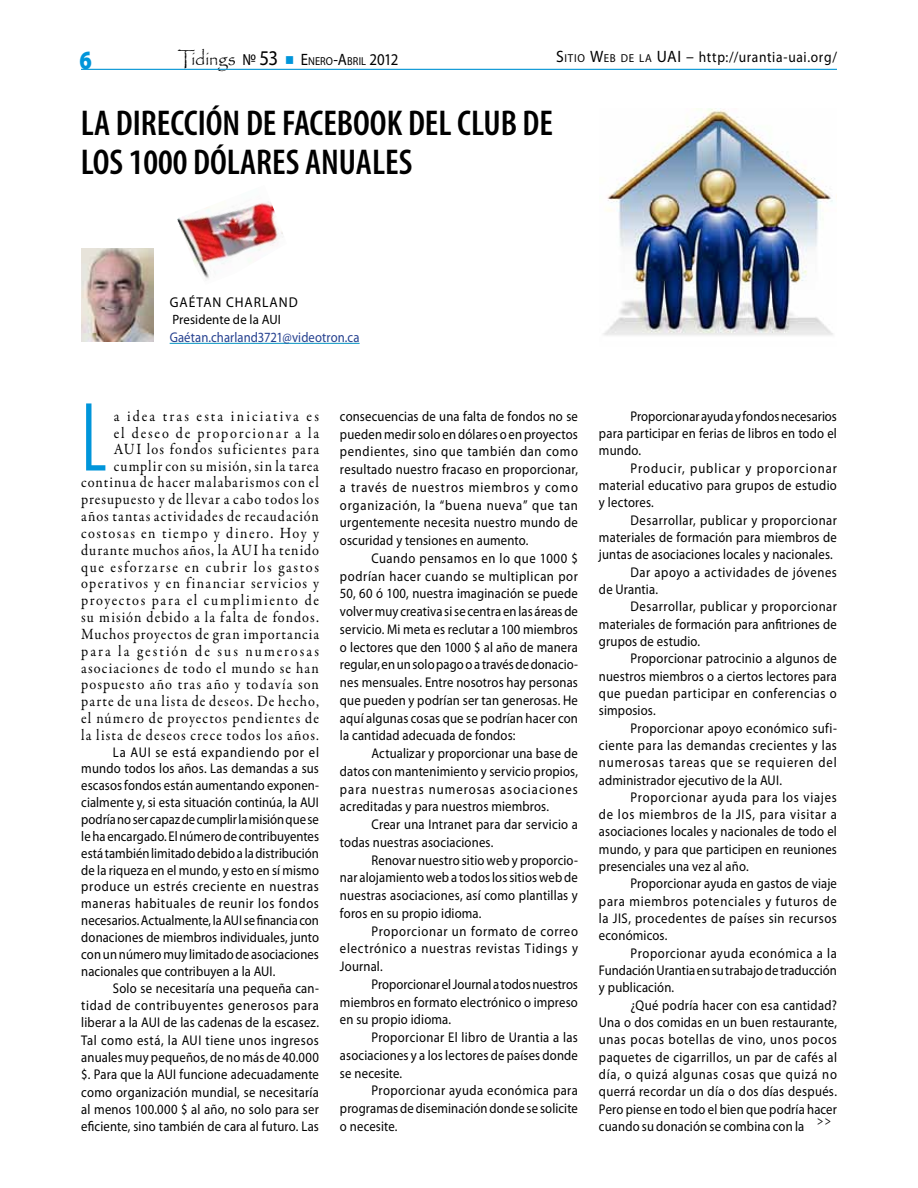
<style>
.page{position:relative;width:918px;height:1188px;background:#fff}
.page>*{position:absolute;margin:0;border:0;box-sizing:border-box;transform-origin:0 0}
.t1{font:87.75px "Agency FB";color:#0095da;scale:.9 1}
.t2{font:600 condensed 36px/39px "Myriad Pro";color:#000}
.t3{font:900 26.4px "Myriad Pro";color:#0095da;scale:.82 1}
.t4{font:19.8px "Papyrus";color:#000;scale:.91 1}
.t5{font:16.5px "Myriad Pro";color:#000;scale:.9 1}
.t6{font:15.75px/16.8px "Garamond Premr Pro";letter-spacing:.08em;color:#000;text-align:right;scale:.9 1}
.t7{font:15px "Myriad Pro";letter-spacing:.045em;color:#000;scale:.9 1}
.t8{font:14.25px "Myriad Pro";color:#000;scale:.95 1}
.t9{font:14.1px/17.7px "Myriad Pro";letter-spacing:.015em;color:#000;text-align:justify;scale:.9 1}
.t10{font:14.1px "Myriad Pro";letter-spacing:.04em;color:#000;scale:.9 1}
.t11{font:14.1px "Myriad Pro";letter-spacing:.055em;color:#000;scale:.9 1}
.t12{font:14.1px "Myriad Pro";letter-spacing:.045em;color:#000;scale:.9 1}
.t13{font:14.1px "Myriad Pro";letter-spacing:.035em;color:#000;scale:.9 1}
.t14{font:14.1px "Myriad Pro";letter-spacing:.06em;color:#000;scale:.9 1}
.t15{font:14.1px "Myriad Pro";letter-spacing:.05em;color:#000;scale:.9 1}
.t16{font:14.1px "Myriad Pro";letter-spacing:.07em;color:#000;scale:.9 1}
.t17{font:14.1px "Myriad Pro";letter-spacing:.005em;color:#25408f;scale:.9 1}
.t18{font:italic 14.1px "Garamond Premr Pro";color:#000;scale:.9 1}
.t19{font:13.5px "Myriad Pro";letter-spacing:.005em;color:#000;scale:.95 1}
.s1{font-size:16.5px}
.s2{font-size:11.55px}
.s3{font-size:21px}
.s4{color:#0095da}
.s5{font-size:15px}
</style>
<div class="page">
<hr style="left:81px;top:69px;width:756px;height:1px;background:#159cd8">
<img style="left:603px;top:108px;width:234px;height:228px">
<img style="left:81px;top:248px;width:72px;height:94px">
<hr style="left:170px;top:343px;width:190px;height:1px;background:#0092c0">
<img style="left:177px;top:201px;width:106px;height:78px">
<h3 class="t3" style="left:80px;top:42px;width:17px">6</h3>
<h3 class="t4" style="left:178px;top:46px;width:65px">Tidings</h3>
<p class="t7" style="left:556px;top:48px;width:314px"><span class="s1">S</span><span class="s2">ITIO</span> <span class="s1">W</span><span class="s2">EB DE LA</span> <span class="s1">UAI –</span> http://urantia-uai.org/</p>
<p class="t5" style="left:242px;top:50px;width:175px">№ <span class="s3">53</span> <span class="s4">■</span> E<span class="s2">NERO</span>-A<span class="s2">BRIL</span> 2012</p>
<h2 class="t2" style="left:81px;top:103px;width:474px">LA DIRECCIÓN DE FACEBOOK DEL CLUB DE<br>LOS 1000 DÓLARES ANUALES</h2>
<p class="t8" style="left:170px;top:293px;width:38px">gaétan</p>
<p class="t8" style="left:226px;top:293px;width:11px">charland</p>
<p class="t19" style="left:172px;top:312px;width:116px">Presidente de la AUI</p>
<p class="t17" style="left:170px;top:329px;width:213px">Gaétan.charland3721@videotron.ca</p>
<h1 class="t1" style="left:81px;top:384px;width:31px">L</h1>
<p class="t6" style="left:81px;top:408px;width:266px">a idea tras esta iniciativa es<br>el deseo de proporcionar a la<br>AUI los fondos suficientes para cumplir con su misión, sin la tarea continua de hacer malabarismos con el presupuesto y de llevar a cabo todos los años tantas actividades de recaudación costosas en tiempo y dinero. Hoy y durante muchos años, la AUI ha tenido que esforzarse en cubrir los gastos operativos y en financiar servicios y proyectos para el cumplimiento de su misión debido a la falta de fondos.<br>Muchos proyectos de gran importancia para la gestión de sus numerosas asociaciones de todo el mundo se han pospuesto año tras año y todavía son parte de una lista de deseos. De hecho, el número de proyectos pendientes de la lista de deseos crece todos los años<span class="s5">.</span></p>
<p class="t9" style="left:81px;top:743px;width:266px;line-height:16.8px;text-indent:31px">La AUI se está expandiendo por el mundo todos los años. Las demandas a sus escasos fondos están aumentando exponen&shy;cialmente y, si esta situación continúa, la AUI podría no ser capaz de cumplir la misión que se le ha encargado. El número de contribuyentes está también limitado debido a la distribución de la riqueza en el mundo, y esto en sí mismo produce un estrés creciente en nuestras maneras habituales de reunir los fondos necesarios. Actualmente, la AUI se financia con donaciones de miembros individuales, junto con un número muy limitado de asociaciones nacionales que contribuyen a la AUI.</p>
<p class="t9" style="left:81px;top:979px;width:266px;line-height:17.2px;text-indent:32px">Solo se necesitaría una pequeña can&shy;tidad de contribuyentes generosos para liberar a la AUI de las cadenas de la escasez.<br>Tal como está, la AUI tiene unos ingresos anuales muy pequeños, de no más de 40.000 $. Para que la AUI funcione adecuadamente como organización mundial, se necesitaría al menos 100.000 $ al año, no solo para ser eficiente, sino también de cara al futuro. Las</p>
<p class="t9" style="left:340px;top:407px;width:266px">consecuencias de una falta de fondos no se pueden medir solo en dólares o en proyectos pendientes, sino que también dan como resultado nuestro fracaso en proporcionar, a través de nuestros miembros y como organización, la “buena nueva” que tan urgentemente necesita nuestro mundo de oscuridad y tensiones en aumento.</p>
<p class="t9" style="left:340px;top:549px;width:266px;text-indent:31px">Cuando pensamos en lo que 1000 $ podrían hacer cuando se multiplican por 50, 60 ó 100, nuestra imaginación se puede volver muy creativa si se centra en las áreas de servicio. Mi meta es reclutar a 100 miembros o lectores que den 1000 $ al año de manera regular, en un solo pago o a través de donacio&shy;nes mensuales. Entre nosotros hay personas que pueden y podrían ser tan generosas. He aquí algunas cosas que se podrían hacer con la cantidad adecuada de fondos:</p>
<p class="t9" style="left:340px;top:744px;width:266px;text-indent:31px">Actualizar y proporcionar una base de datos con mantenimiento y servicio propios, para nuestras numerosas asociaciones acreditadas y para nuestros miembros.</p>
<p class="t9" style="left:340px;top:815px;width:266px;text-indent:31px">Crear una Intranet para dar servicio a todas nuestras asociaciones.</p>
<p class="t9" style="left:340px;top:851px;width:266px;text-indent:31px">Renovar nuestro sitio web y proporcio&shy;nar alojamiento web a todos los sitios web de nuestras asociaciones, así como plantillas y foros en su propio idioma.</p>
<p class="t9" style="left:340px;top:922px;width:266px;text-indent:31px">Proporcionar un formato de correo electrónico a nuestras revistas Tidings y Journal.</p>
<p class="t9" style="left:340px;top:975px;width:266px;text-indent:31px">Proporcionar el Journal a todos nuestros miembros en formato electrónico o impreso en su propio idioma.</p>
<p class="t9" style="left:340px;top:1028px;width:266px;text-indent:31px">Proporcionar El libro de Urantia a las asociaciones y a los lectores de países donde se necesite.</p>
<p class="t9" style="left:340px;top:1082px;width:266px;text-indent:31px">Proporcionar ayuda económica para programas de diseminación donde se solicite o necesite.</p>
<p class="t9" style="left:599px;top:407px;width:266px;text-indent:31px">Proporcionar ayuda y fondos necesarios para participar en ferias de libros en todo el mundo.</p>
<p class="t9" style="left:599px;top:459px;width:266px;text-indent:31px">Producir, publicar y proporcionar material educativo para grupos de estudio y lectores.</p>
<p class="t10" style="left:630px;top:511px;width:231px">Desarrollar, publicar y proporcionar</p>
<p class="t9" style="left:599px;top:528px;width:266px">materiales de formación para miembros de</p>
<p class="t9" style="left:599px;top:545px;width:261px">juntas de asociaciones locales y nacionales.</p>
<p class="t12" style="left:630px;top:563px;width:231px">Dar apoyo a actividades de jóvenes</p>
<p class="t9" style="left:599px;top:580px;width:67px">de Urantia.</p>
<p class="t10" style="left:630px;top:598px;width:231px">Desarrollar, publicar y proporcionar</p>
<p class="t9" style="left:599px;top:615px;width:266px">materiales de formación para anfitriones de</p>
<p class="t9" style="left:599px;top:632px;width:114px">grupos de estudio.</p>
<p class="t9" style="left:630px;top:649px;width:231px">Proporcionar patrocinio a algunos de</p>
<p class="t9" style="left:599px;top:667px;width:266px">nuestros miembros o a ciertos lectores para</p>
<p class="t12" style="left:599px;top:684px;width:266px">que puedan participar en conferencias o</p>
<p class="t9" style="left:599px;top:701px;width:65px">simposios.</p>
<p class="t9" style="left:630px;top:719px;width:231px">Proporcionar apoyo económico sufi-</p>
<p class="t13" style="left:599px;top:736px;width:266px">ciente para las demandas crecientes y las</p>
<p class="t16" style="left:599px;top:754px;width:266px">numerosas tareas que se requieren del</p>
<p class="t9" style="left:599px;top:771px;width:205px">administrador ejecutivo de la AUI.</p>
<p class="t11" style="left:630px;top:788px;width:231px">Proporcionar ayuda para los viajes</p>
<p class="t14" style="left:599px;top:806px;width:266px">de los miembros de la JIS, para visitar a</p>
<p class="t9" style="left:599px;top:823px;width:266px">asociaciones locales y nacionales de todo el</p>
<p class="t9" style="left:599px;top:840px;width:266px">mundo, y para que participen en reuniones</p>
<p class="t9" style="left:599px;top:857px;width:168px">presenciales una vez al año.</p>
<p class="t9" style="left:630px;top:875px;width:231px">Proporcionar ayuda en gastos de viaje</p>
<p class="t11" style="left:599px;top:892px;width:266px">para miembros potenciales y futuros de</p>
<p class="t10" style="left:599px;top:910px;width:266px">la JIS, procedentes de países sin recursos</p>
<p class="t9" style="left:599px;top:927px;width:77px">económicos.</p>
<p class="t12" style="left:630px;top:944px;width:231px">Proporcionar ayuda económica a la</p>
<p class="t9" style="left:599px;top:961px;width:266px">Fundación Urantia en su trabajo de traducción</p>
<p class="t9" style="left:599px;top:979px;width:85px">y publicación.</p>
<p class="t9" style="left:630px;top:996px;width:231px">¿Qué podría hacer con esa cantidad?</p>
<p class="t9" style="left:599px;top:1013px;width:266px">Una o dos comidas en un buen restaurante,</p>
<p class="t15" style="left:599px;top:1031px;width:266px">unas pocas botellas de vino, unos pocos</p>
<p class="t13" style="left:599px;top:1048px;width:266px">paquetes de cigarrillos, un par de cafés al</p>
<p class="t11" style="left:599px;top:1066px;width:266px">día, o quizá algunas cosas que quizá no</p>
<p class="t9" style="left:599px;top:1083px;width:266px">querrá recordar un día o dos días después.</p>
<p class="t9" style="left:599px;top:1100px;width:266px">Pero piense en todo el bien que podría hacer</p>
<p class="t9" style="left:599px;top:1117px;width:230px">cuando su donación se combina con la</p>
<p class="t18" style="left:816px;top:1112px;width:18px">&gt;&gt;</p>
</div>
